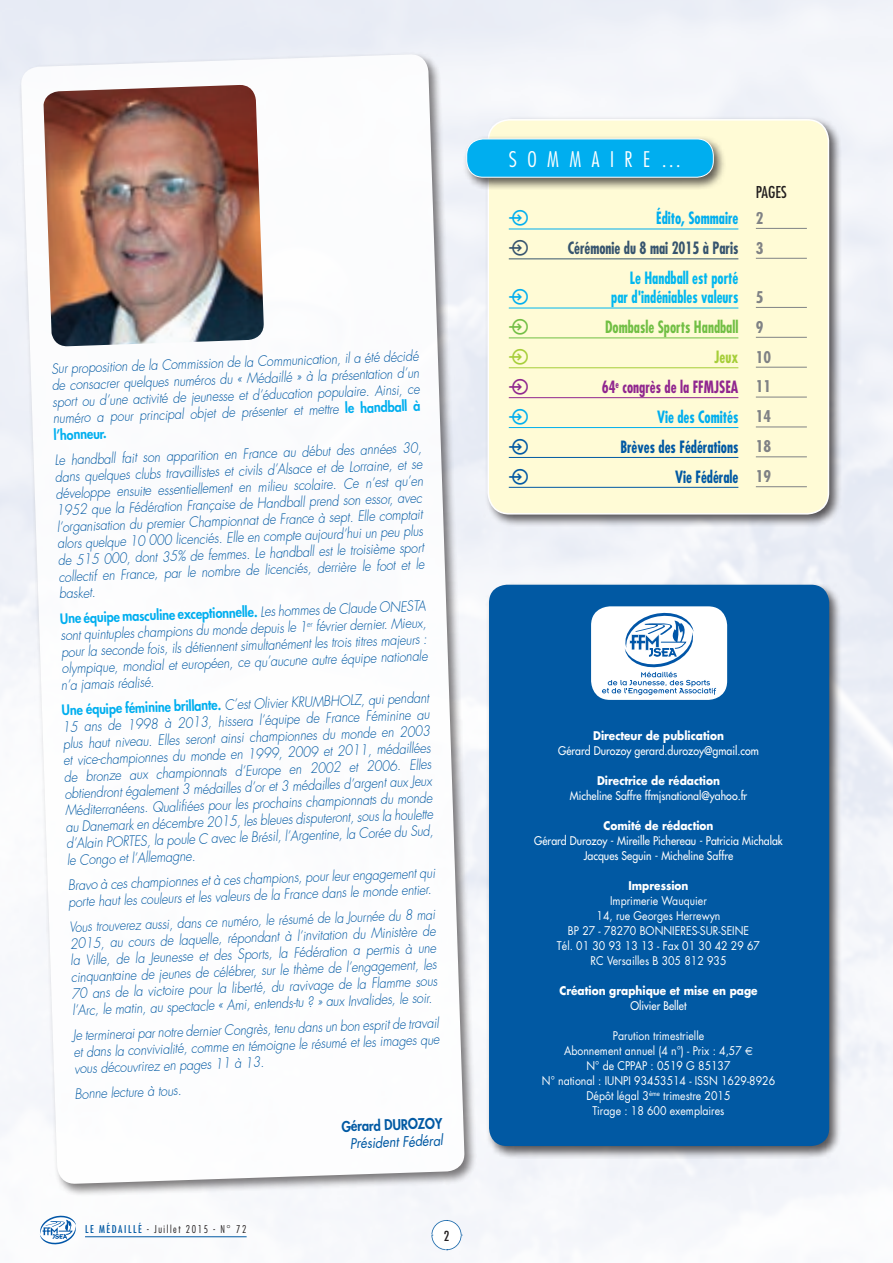
<style>
.page{position:relative;width:893px;height:1263px;background:#fff}
.page>*{position:absolute;margin:0;border:0;box-sizing:border-box;transform-origin:0 0}
.t1{font:300 condensed 21px "Futura";letter-spacing:.5em;color:#fff}
.t2{font:700 condensed 16.5px/19.2px "Futura";color:#00b7f0;text-align:right;scale:.86 1}
.t3{font:700 condensed 16.5px/29.8px "Futura";color:#90268f;text-align:right;scale:.86 1}
.t4{font:700 condensed 16.5px/29.8px "Futura";color:#0159a3;text-align:right;scale:.86 1}
.t5{font:700 condensed 16.5px "Futura";color:#36546e;scale:.86 1}
.t6{font:700 condensed 16.5px "Futura";color:#71bf44;scale:.86 1}
.t7{font:700 condensed 16.5px "Futura";color:#00aeef;scale:.86 1}
.t8{font:condensed 15.9px "Futura";color:#231f20}
.t9{font:700 condensed 15.75px/29.8px "Futura";color:#808285}
.t10{font:italic 14.25px "Futura";color:#0159a3;scale:.9 1}
.t11{font:800 14.25px "Futura";color:#0159a3;scale:.9 1}
.t12{font:italic 300 13.95px/16.6px "Futura";color:#0159a3;text-align:justify;scale:.91 1}
.t13{font:italic 300 13.95px/16.6px "Futura";color:#0159a3;text-align:justify;scale:.89 1}
.t14{font:condensed 13.5px "Futura";color:#231f20}
.t15{font:11.7px/15px "Futura";color:#fff;text-align:center;scale:.9 1}
.t16{font:11.7px/15px "Futura";color:#fff;text-align:center;scale:.9 1}
.t17{font:700 11.7px "Futura";color:#fff;scale:.9 1}
.t18{font:300 condensed 10.5px "Futura";letter-spacing:.15em;color:#231f20}
.s1{font-weight:800;font-style:normal;color:#00aeef}
.s2{font-weight:400;color:#0159a3}
.s3{color:#a6ce39}
.s4{color:#00aeef}
.s5{font-family:"Euro Sans"}
</style>
<div class="page">
<div style="left:18px;top:51px;width:459px;height:1145px;background:#231f20;opacity:.74"></div>
<svg style="left:21px;top:54px;width:444px;height:1130px"></svg>
<div style="left:485px;top:581px;width:357px;height:578px;background:#231f20;opacity:.74"></div>
<div style="left:489px;top:585px;width:340px;height:561px;background:#0159a3;border-radius:18px"></div>
<div style="left:591px;top:606px;width:136px;height:94px;background:#fff;border-radius:19px"></div>
<svg style="left:602px;top:612px;width:114px;height:83px"></svg>
<img style="left:44px;top:85px;width:220px;height:262px">
<div style="left:484px;top:115px;width:358px;height:412px;background:#231f20;opacity:.74"></div>
<div style="left:488px;top:120px;width:340px;height:394px;background:#fffbd6;border-radius:21px"></div>
<div style="left:487px;top:119px;width:342px;height:395px;border:2px solid #fff;border-radius:21px"></div>
<hr style="left:509px;top:229px;width:229px;height:1px;background:#00aeef">
<hr style="left:509px;top:259px;width:229px;height:1px;background:#36546e">
<hr style="left:509px;top:308px;width:229px;height:1px;background:#00b7f0">
<hr style="left:509px;top:338px;width:229px;height:1px;background:#71bf44">
<hr style="left:509px;top:367px;width:229px;height:1px;background:#a6ce39">
<hr style="left:509px;top:397px;width:229px;height:1px;background:#90268f">
<hr style="left:509px;top:427px;width:229px;height:1px;background:#00aeef">
<hr style="left:509px;top:457px;width:229px;height:1px;background:#0159a3">
<hr style="left:509px;top:487px;width:229px;height:1px;background:#0159a3">
<hr style="left:756px;top:228px;width:51px;height:1px;background:#808285">
<hr style="left:756px;top:258px;width:51px;height:1px;background:#808285">
<hr style="left:756px;top:307px;width:51px;height:1px;background:#808285">
<hr style="left:756px;top:337px;width:51px;height:1px;background:#808285">
<hr style="left:756px;top:367px;width:51px;height:1px;background:#808285">
<hr style="left:756px;top:397px;width:51px;height:1px;background:#808285">
<hr style="left:756px;top:427px;width:51px;height:1px;background:#808285">
<hr style="left:756px;top:456px;width:51px;height:1px;background:#808285">
<hr style="left:756px;top:486px;width:51px;height:1px;background:#808285">
<div style="left:462px;top:135px;width:265px;height:55px;background:#231f20;opacity:.74"></div>
<div style="left:467px;top:139px;width:246px;height:38px;background:#00aeef;border-radius:16px"></div>
<div style="left:466px;top:138px;width:248px;height:40px;border:1px solid #fff;border-radius:16px"></div>
<svg style="left:39px;top:1214px;width:38px;height:31px"></svg>
<hr style="left:85px;top:1236px;width:162px;height:1px;background:#0159a3">
<svg style="left:431px;top:1220px;width:31px;height:30px"></svg>
<p class="t12" style="left:51px;top:360px;width:405px;rotate:-2deg">Sur proposition de la Commission de la Communication, il a été décidé de consacrer quelques numéros du « Médaillé » à la présentation d’un sport ou d’une activité de jeunesse et d’éducation populaire. Ainsi, ce numéro a pour principal objet de présenter et mettre <span class="s1">le handball à l’honneur.</span></p>
<p class="t12" style="left:54px;top:452px;width:405px;rotate:-2deg">Le handball fait son apparition en France au début des années 30, dans quelques clubs travaillistes et civils d’Alsace et de Lorraine, et se développe ensuite essentiellement en milieu scolaire. Ce n’est qu’en 1952 que la Fédération Française de Handball prend son essor, avec l’organisation du premier Championnat de France à sept. Elle comptait alors quelque 10 000 licenciés. Elle en compte aujourd’hui un peu plus de 515 000, dont 35% de femmes. Le handball est le troisième sport collectif en France, par le nombre de licenciés, derrière le foot et le basket.</p>
<p class="t12" style="left:58px;top:610px;width:405px;rotate:-2deg"><span class="s1">Une équipe masculine exceptionnelle.</span> Les hommes de Claude ONESTA sont quintuples champions du monde depuis le 1<sup>er</sup> février dernier. Mieux, pour la seconde fois, ils détiennent simultanément les trois titres majeurs : olympique, mondial et européen, ce qu’aucune autre équipe nationale n’a jamais réalisé.</p>
<p class="t12" style="left:61px;top:702px;width:405px;rotate:-2deg"><span class="s1">Une équipe féminine brillante.</span> C’est Olivier KRUMBHOLZ, qui pendant 15 ans de 1998 à 2013, hissera l’équipe de France Féminine au plus haut niveau. Elles seront ainsi championnes du monde en 2003 et vice-championnes du monde en 1999, 2009 et 2011, médaillées de bronze aux championnats d’Europe en 2002 et 2006. Elles obtiendront également 3 médailles d’or et 3 médailles d’argent aux Jeux Méditerranéens. Qualifiées pour les prochains championnats du monde au Danemark en décembre 2015, les bleues disputeront, sous la houlette d’Alain PORTES, la poule C avec le Brésil, l’Argentine, la Corée du Sud, le Congo et l’Allemagne.</p>
<p class="t12" style="left:68px;top:877px;width:405px;rotate:-2deg">Bravo à ces championnes et à ces champions, pour leur engagement qui porte haut les couleurs et les valeurs de la France dans le monde entier.</p>
<p class="t13" style="left:69px;top:919px;width:413px;rotate:-2deg">Vous trouverez aussi, dans ce numéro, le résumé de la Journée du 8 mai 2015, au cours de laquelle, répondant à l’invitation du Ministère de la Ville, de la Jeunesse et des Sports, la Fédération a permis à une cinquantaine de jeunes de célébrer, sur le thème de l’engagement, les 70 ans de la victoire pour la liberté, du ravivage de la Flamme sous l’Arc, le matin, au spectacle « Ami, entends-tu ? » aux Invalides, le soir.</p>
<p class="t12" style="left:73px;top:1027px;width:404px;rotate:-2deg">Je terminerai par notre dernier Congrès, tenu dans un bon esprit de travail et dans la convivialité, comme en témoigne le résumé et les images que vous découvrirez en pages 11 à 13.</p>
<p class="t12" style="left:74px;top:1085px;width:119px;rotate:-2deg">Bonne lecture à tous.</p>
<p class="t11" style="left:341px;top:1117px;width:113px;rotate:-2deg">Gérard DUROZOY</p>
<p class="t10" style="left:350px;top:1133px;width:105px;rotate:-2deg">Président Fédéral</p>
<p class="t18" style="left:85px;top:1223px;width:163px"><span class="s2">LE MÉDAILLÉ</span> - Juillet 2015 - N° 72</p>
<p class="t14" style="left:444px;top:1227px;width:7px">2</p>
<h1 class="t1" style="left:509px;top:146px;width:174px">SOMMAIRE…</h1>
<p class="t7" style="left:656px;top:208px;width:97px">Édito, Sommaire</p>
<p class="t5" style="left:568px;top:238px;width:200px">Cérémonie du 8 mai 2015 à Paris</p>
<p class="t2" style="left:611px;top:268px;width:149px">Le Handball est porté par d'indéniables valeurs</p>
<p class="t6" style="left:605px;top:317px;width:157px">Dombasle Sports Handball</p>
<p class="t3" style="left:602px;top:342px;width:160px"><span class="s3">Jeux<br></span>64<sup>e</sup> congrès de la FFMJSEA<br><span class="s4">Vie des Comités</span></p>
<p class="t4" style="left:620px;top:432px;width:139px">Brèves des Fédérations<br>Vie Fédérale</p>
<p class="t8" style="left:756px;top:182px;width:32px">PAGES</p>
<p class="t9" style="left:756px;top:203px;width:9px">2<br>3</p>
<p class="t9" style="left:756px;top:282px;width:17px">5<br>9<br>10<br>11<br>14<br>18<br>19</p>
<p class="t17" style="left:593px;top:728px;width:147px">Directeur de publication</p>
<p class="t16" style="left:558px;top:743px;width:224px">Gérard Durozoy gerard.durozoy@gmail.com</p>
<p class="t17" style="left:597px;top:773px;width:138px">Directrice de rédaction</p>
<p class="t16" style="left:570px;top:788px;width:199px">Micheline Saffre ffmjsnational@yahoo.fr</p>
<p class="t17" style="left:603px;top:818px;width:124px">Comité de rédaction</p>
<p class="t16" style="left:534px;top:833px;width:278px">Gérard Durozoy - Mireille Pichereau - Patricia Michalak<br>Jacques Seguin - Micheline Saffre</p>
<p class="t17" style="left:628px;top:878px;width:68px">Impression</p>
<p class="t15" style="left:557px;top:893px;width:227px">Imprimerie Wauquier<br>14, rue Georges Herrewyn<br>BP 27 - 78270 BONNIERES-SUR-SEINE<br>Tél. 01 30 93 13 13 - Fax 01 30 42 29 67<br>RC Versailles B 305 812 935</p>
<p class="t17" style="left:559px;top:983px;width:222px">Création graphique et mise en page</p>
<p class="t16" style="left:630px;top:998px;width:64px">Olivier Bellet</p>
<p class="t15" style="left:542px;top:1028px;width:261px">Parution trimestrielle<br>Abonnement annuel (4 n°) - Prix : 4,57 <span class="s5">E<br></span>N° de CPPAP : 0519 G 85137<br>N° national : IUNPI 93453514 - ISSN 1629-8926<br>Dépôt légal 3<sup>ème</sup> trimestre 2015<br>Tirage : 18 600 exemplaires</p>
</div>
